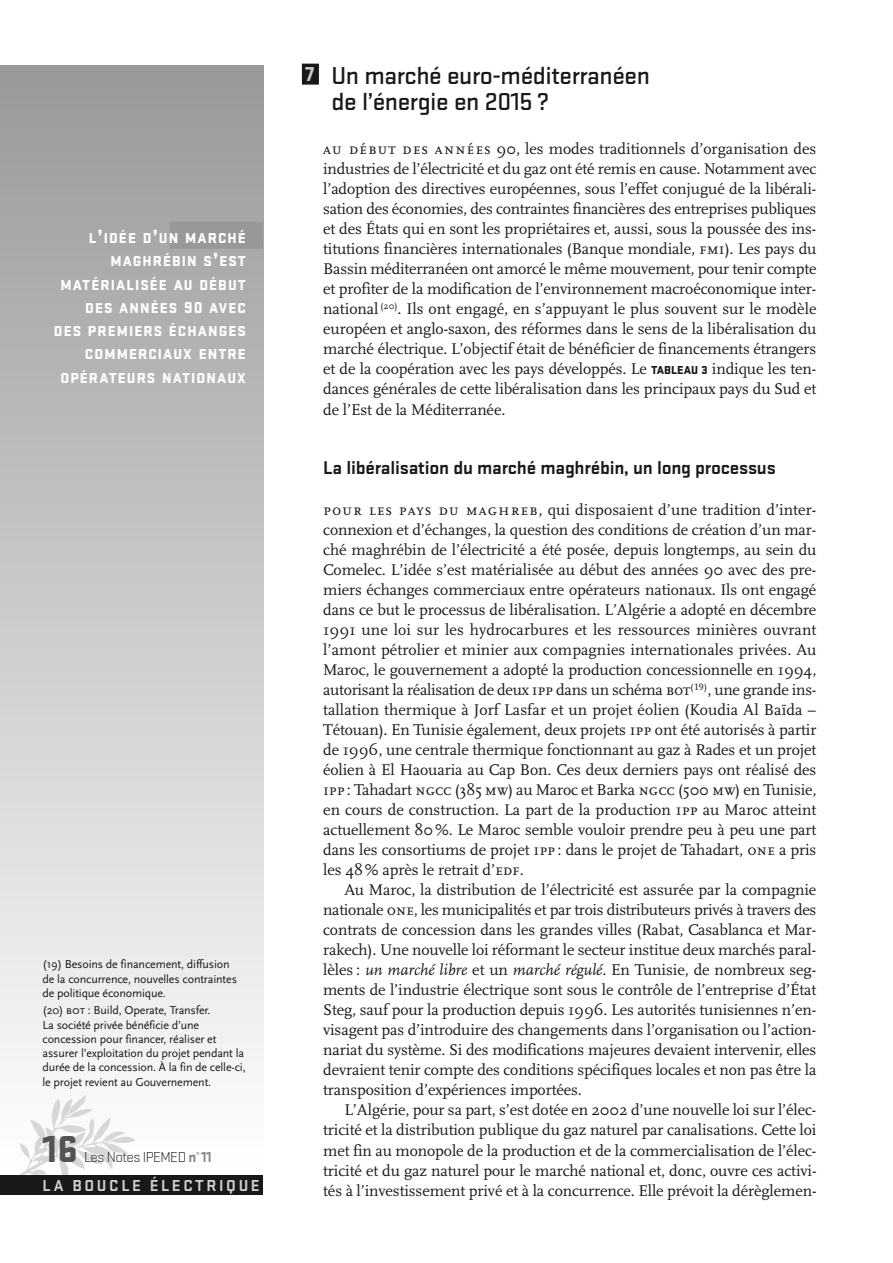
<style>
.page{position:relative;width:893px;height:1263px;background:#fff}
.page>*{position:absolute;margin:0;border:0;box-sizing:border-box;transform-origin:0 0}
.t1{font:900 39px "Stratum No 1";color:#535353}
.t2{font:500 25.5px/25.5px "Stratum No 1";letter-spacing:-.015em;color:#191919}
.t3{font:700 19.2px "Stratum No 1";letter-spacing:-.01em;color:#191919}
.t4{font:700 16.5px "Stratum No 1";letter-spacing:.155em;color:#d1d1d1}
.t5{font:16.2px/20.1px "Scala";letter-spacing:-.005em;color:#191919;text-align:justify}
.t6{font:300 15px "Stratum No 1";letter-spacing:-.035em;color:#191919}
.t7{font:900 14.85px/23.2px "Stratum No 1";letter-spacing:.07em;color:#fff;text-align:right}
.t8{font:12px/14.2px "Scala Sans";letter-spacing:-.01em;color:#191919}
.s1{font-size:19.8px}
.s2{font-size:16.5px}
.s3{font-family:"Scala Sans Caps"}
.s4{font-weight:700;color:#828282}
.s5{font-weight:900;font-size:21px;color:#c9c9c9}
.s6{font-family:"Scala Caps"}
.s7{font-family:"Stratum No 1";font-weight:900;font-size:12px}
.s8{font-style:italic}
</style>
<div class="page">
<div style="left:0;top:66px;width:263px;height:1111px;background:linear-gradient(to bottom,#989898,#fff)"></div>
<img style="left:15px;top:1098px;width:121px;height:78px">
<div style="left:0;top:1176px;width:263px;height:19px;background:#191919"></div>
<div style="left:302px;top:64px;width:17px;height:21px;background:#191919"></div>
<div style="left:170px;top:222px;width:93px;height:27px;background:#989898"></div>
<p class="t7" style="left:54px;top:228px;width:194px">L<span class="s1">’</span>IDÉE D<span class="s1">’</span>UN MARCHÉ<br>MAGHRÉBIN S<span class="s1">’</span>EST<br>MATÉRIALISÉE AU DÉBUT<br>DES ANNÉES <span class="s2">90</span> AVEC<br>DES PREMIERS ÉCHANGES<br>COMMERCIAUX ENTRE<br>OPÉRATEURS NATIONAUX</p>
<p class="t8" style="left:43px;top:957px;width:196px">(19) Besoins de financement, diffusion de la concurrence, nouvelles contraintes de politique économique.</p>
<p class="t8" style="left:43px;top:1003px;width:205px">(20) <span class="s3">bot</span> : Build, Operate, Transfer.<br>La société privée bénéficie d’une concession pour financer, réaliser et assurer l’exploitation du projet pendant la durée de la concession. À la fin de celle-ci, le projet revient au Gouvernement.</p>
<h1 class="t1" style="left:43px;top:1135px;width:37px">16</h1>
<p class="t6" style="left:84px;top:1151px;width:129px">Les Notes IPEMED <span class="s4">n°11</span></p>
<p class="t4" style="left:43px;top:1179px;width:219px">LA BOUCLE ÉLECTRIQUE</p>
<h2 class="t2" style="left:332px;top:65px;width:320px;text-indent:-26px"><span class="s5">7</span> Un marché euro-méditerranéen de l’énergie en 2015 ?</h2>
<p class="t5" style="left:323px;top:138px;width:495px"><span class="s6">au début des années</span> 90, les modes traditionnels d’organisation des industries de l’électricité et du gaz ont été remis en cause. Notamment avec l’adoption des directives européennes, sous l’effet conjugué de la libérali&shy;sation des économies, des contraintes financières des entreprises publiques et des États qui en sont les propriétaires et, aussi, sous la poussée des ins&shy;titutions financières internationales (Banque mondiale, <span class="s6">fmi</span>). Les pays du Bassin méditerranéen ont amorcé le même mouvement, pour tenir compte et profiter de la modification de l’environnement macroéconomique inter&shy;national <sup>(20)</sup>. Ils ont engagé, en s’appuyant le plus souvent sur le modèle européen et anglo-saxon, des réformes dans le sens de la libéralisation du marché électrique. L’objectif était de bénéficier de financements étrangers et de la coopération avec les pays développés. Le <span class="s7">TABLEAU 3</span> indique les ten&shy;dances générales de cette libéralisation dans les principaux pays du Sud et de l’Est de la Méditerranée.</p>
<p class="t3" style="left:323px;top:461px;width:454px">La libéralisation du marché maghrébin, un long processus</p>
<p class="t5" style="left:323px;top:499px;width:495px"><span class="s6">pour les pays du maghreb</span>, qui disposaient d’une tradition d’inter&shy;connexion et d’échanges, la question des conditions de création d’un mar&shy;ché maghrébin de l’électricité a été posée, depuis longtemps, au sein du Comelec. L’idée s’est matérialisée au début des années 90 avec des pre&shy;miers échanges commerciaux entre opérateurs nationaux. Ils ont engagé dans ce but le processus de libéralisation. L’Algérie a adopté en décembre 1991 une loi sur les hydrocarbures et les ressources minières ouvrant l’amont pétrolier et minier aux compagnies internationales privées. Au Maroc, le gouvernement a adopté la production concessionnelle en 1994, autorisant la réalisation de deux <span class="s6">ipp</span> dans un schéma <span class="s6">bot</span><sup>(19)</sup>, une grande ins&shy;tallation thermique à Jorf Lasfar et un projet éolien (Koudia Al Baïda – Tétouan). En Tunisie également, deux projets <span class="s6">ipp</span> ont été autorisés à partir de 1996, une centrale thermique fonctionnant au gaz à Rades et un projet éolien à El Haouaria au Cap Bon. Ces deux derniers pays ont réalisé des <span class="s6">ipp</span> : Tahadart <span class="s6">ngcc</span> (385 <span class="s6">mw</span>) au Maroc et Barka <span class="s6">ngcc</span> (500 <span class="s6">mw</span>) en Tunisie, en cours de construction. La part de la production <span class="s6">ipp</span> au Maroc atteint actuellement 80%. Le Maroc semble vouloir prendre peu à peu une part dans les consortiums de projet <span class="s6">ipp</span> : dans le projet de Tahadart, <span class="s6">one</span> a pris les 48% après le retrait d’<span class="s6">edf.</span></p>
<p class="t5" style="left:323px;top:879px;width:495px;text-indent:21px">Au Maroc, la distribution de l’électricité est assurée par la compagnie nationale <span class="s6">one</span>, les municipalités et par trois distributeurs privés à travers des contrats de concession dans les grandes villes (Rabat, Casablanca et Mar&shy;rakech). Une nouvelle loi réformant le secteur institue deux marchés paral&shy;lèles : <span class="s8">un marché libre</span> et un <span class="s8">marché régulé</span>. En Tunisie, de nombreux seg&shy;ments de l’industrie électrique sont sous le contrôle de l’entreprise d’État Steg, sauf pour la production depuis 1996. Les autorités tunisiennes n’en&shy;visagent pas d’introduire des changements dans l’organisation ou l’action&shy;nariat du système. Si des modifications majeures devaient intervenir, elles devraient tenir compte des conditions spécifiques locales et non pas être la transposition d’expériences importées.</p>
<p class="t5" style="left:323px;top:1100px;width:495px;text-indent:21px">L’Algérie, pour sa part, s’est dotée en 2002 d’une nouvelle loi sur l’élec&shy;tricité et la distribution publique du gaz naturel par canalisations. Cette loi met fin au monopole de la production et de la commercialisation de l’élec&shy;tricité et du gaz naturel pour le marché national et, donc, ouvre ces activi&shy;tés à l’investissement privé et à la concurrence. Elle prévoit la dérèglemen-</p>
</div>
